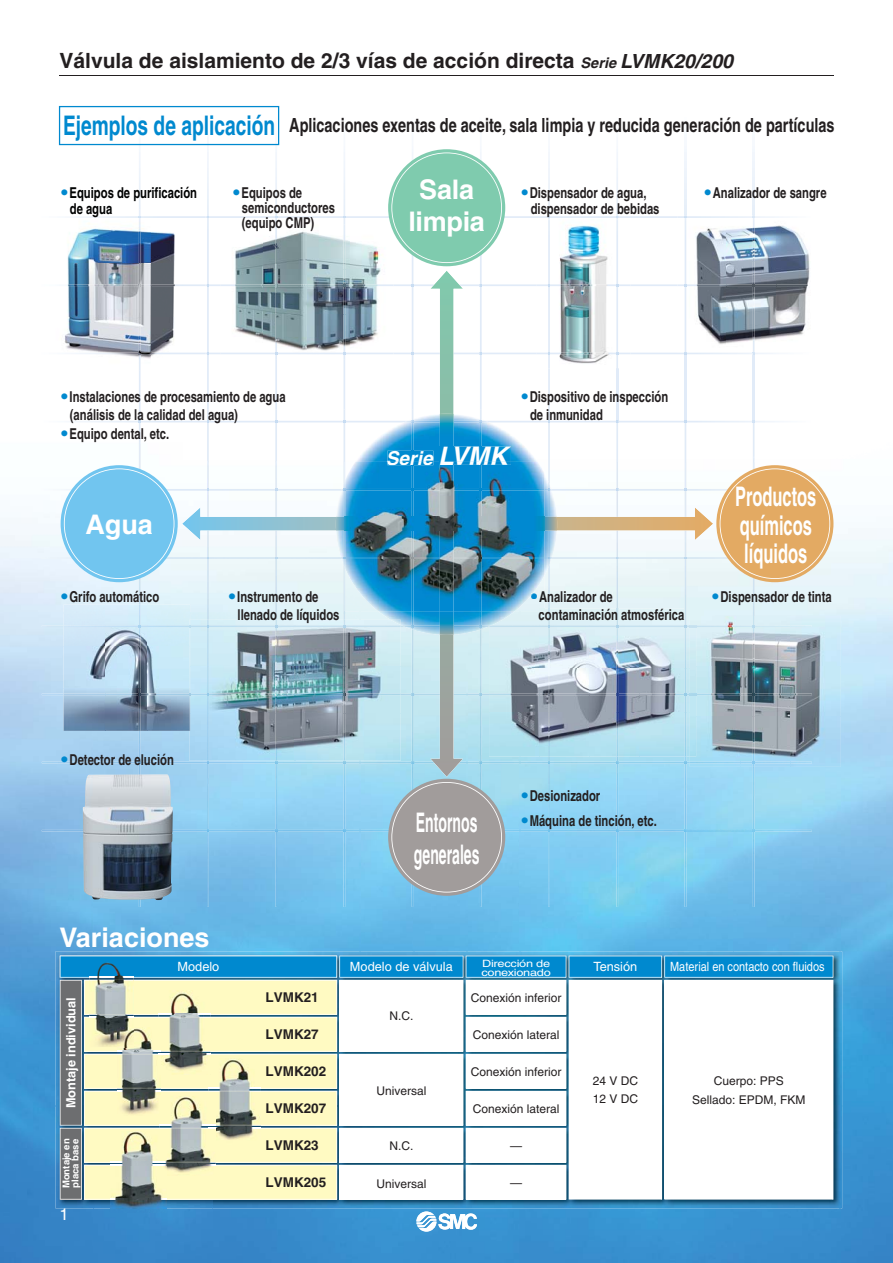
<style>
.page{position:relative;width:893px;height:1263px;background:#fff}
.page>*{position:absolute;margin:0;border:0;box-sizing:border-box;transform-origin:0 0}
.t1{font:700 27px/32.4px "Helvetica";color:#fff;text-align:center}
.t2{font:700 27px/28.5px "Helvetica";color:#fff;scale:.61 1}
.t3{font:700 27px "Helvetica";color:#0089cf;scale:.71 1}
.t4{font:700 27px/32.4px "Helvetica";color:#fff;scale:.52 1}
.t5{font:700 21px "Helvetica";color:#231f20}
.t6{font:700 19.5px "Helvetica";color:#231f20;scale:.74 1}
.t7{font:italic 700 19.2px "Helvetica";color:#fff}
.t8{font:16.5px "Helvetica";color:#fff}
.t9{font:700 15px/18px "Helvetica";color:#231f20;scale:.75 1}
.t10{font:700 15px/16.5px "Helvetica";color:#010202;scale:.75 1}
.t11{font:700 13.5px "Helvetica";color:#231f20}
.t12{font:12.75px "Helvetica";color:#fff}
.t13{font:12.75px "Helvetica";color:#fff;scale:.86 1}
.t14{font:700 12.75px "Helvetica";color:#fff}
.t15{font:12px/18px "Helvetica";color:#231f20}
.t16{font:10.05px/9px "Helvetica";letter-spacing:-.02em;color:#fff;scale:1.27 1}
.t17{font:700 9.45px/9px "Helvetica";color:#fff}
.s1{font-style:italic;font-size:14.7px}
.s2{font-style:italic;font-size:19.5px}
.s3{font-family:"European Pi Three";font-weight:400;color:#0089cf}
.s4{font-size:25.5px}
.s5{color:#1c1d1f}
</style>
<div class="page">
<img style="left:830px;top:504px;width:62px;height:160px">
<img style="left:361px;top:893px;width:52px;height:58px">
<img style="left:467px;top:893px;width:52px;height:58px">
<img style="left:0;top:613px;width:93px;height:650px">
<img style="left:413px;top:893px;width:54px;height:58px">
<img style="left:840px;top:664px;width:52px;height:599px">
<img style="left:93px;top:893px;width:268px;height:58px">
<img style="left:519px;top:893px;width:214px;height:58px">
<img style="left:733px;top:767px;width:107px;height:184px">
<img style="left:93px;top:1208px;width:747px;height:55px">
<img style="left:207px;top:893px;width:2px;height:14px">
<img style="left:275px;top:893px;width:2px;height:14px">
<img style="left:343px;top:893px;width:2px;height:14px">
<img style="left:412px;top:893px;width:1px;height:14px">
<img style="left:480px;top:893px;width:1px;height:14px">
<img style="left:548px;top:893px;width:2px;height:14px">
<img style="left:616px;top:893px;width:2px;height:14px">
<img style="left:684px;top:893px;width:2px;height:14px">
<img style="left:752px;top:893px;width:2px;height:14px">
<img style="left:830px;top:616px;width:10px;height:50px">
<img style="left:55px;top:951px;width:787px;height:154px">
<img style="left:55px;top:1105px;width:56px;height:103px">
<img style="left:213px;top:1105px;width:629px;height:103px">
<img style="left:167px;top:1200px;width:46px;height:8px">
<hr style="left:60px;top:75px;width:773px;height:1px;background:#231f20">
<img style="left:42px;top:106px;width:788px;height:787px">
<img style="left:83px;top:774px;width:90px;height:126px">
<img style="left:111px;top:1200px;width:56px;height:12px">
<svg style="left:60px;top:956px;width:773px;height:244px"></svg>
<svg style="left:416px;top:1212px;width:61px;height:20px"></svg>
<h2 class="t5" style="left:60px;top:53px;width:675px">Válvula de aislamiento de 2/3 vías de acción directa <span class="s1">Serie</span> <span class="s2">LVMK20/200</span></h2>
<h1 class="t3" style="left:63px;top:115px;width:300px">Ejemplos de aplicación</h1>
<h3 class="t6" style="left:289px;top:118px;width:738px">Aplicaciones exentas de aceite, sala limpia y reducida generación de partículas</h3>
<p class="t10" style="left:70px;top:186px;width:171px;text-indent:-10px"><span class="s3">-</span>Equipos de purificación de agua</p>
<p class="t9" style="left:242px;top:187px;width:126px;line-height:15px;text-indent:-10px"><span class="s3">-</span>Equipos de semiconductores (equipo CMP)</p>
<h1 class="t1" style="left:408px;top:176px;width:78px">Sala limpia</h1>
<p class="t9" style="left:530px;top:186px;width:173px;line-height:16.5px;text-indent:-11px"><span class="s3">-</span>Dispensador de agua, dispensador de bebidas</p>
<p class="t9" style="left:702px;top:185px;width:167px"><span class="s3">-</span>Analizador de sangre</p>
<p class="t9" style="left:60px;top:389px;width:303px"><span class="s3">-</span>Instalaciones de procesamiento de agua</p>
<p class="t9" style="left:70px;top:407px;width:226px">(análisis de la calidad del agua)</p>
<p class="t9" style="left:60px;top:426px;width:148px"><span class="s3">-</span>Equipo dental, etc.</p>
<h1 class="t1" style="left:85px;top:511px;width:69px">Agua</h1>
<p class="t9" style="left:60px;top:589px;width:135px"><span class="s3">-</span>Grifo automático</p>
<p class="t9" style="left:237px;top:589px;width:137px;text-indent:-10px"><span class="s3">-</span>Instrumento de llenado de líquidos</p>
<p class="t7" style="left:386px;top:451px;width:123px">Serie <span class="s4">LVMK</span></p>
<p class="t9" style="left:530px;top:389px;width:186px;text-indent:-10px"><span class="s3">-</span>Dispositivo de inspección de inmunidad</p>
<p class="t9" style="left:538px;top:589px;width:196px;text-indent:-10px"><span class="s3">-</span><span class="s5">A</span>nalizador de contaminación atmosférica</p>
<h1 class="t2" style="left:735px;top:485px;width:135px">Productos químicos líquidos</h1>
<p class="t9" style="left:710px;top:589px;width:163px"><span class="s3">-</span>Dispensador de tinta</p>
<p class="t9" style="left:60px;top:752px;width:154px"><span class="s3">-</span>Detector de elución</p>
<h1 class="t1" style="left:60px;top:924px;width:151px">Variaciones</h1>
<h1 class="t4" style="left:414px;top:809px;width:128px">Entornos generales</h1>
<p class="t9" style="left:519px;top:788px;width:109px"><span class="s3">-</span>Desionizador</p>
<p class="t9" style="left:519px;top:813px;width:184px"><span class="s3">-</span>Máquina de tinción, etc.</p>
<p class="t14" style="left:66px;top:1108px;width:113px;rotate:-90deg">Montaje individual</p>
<p class="t17" style="left:63px;top:1188px;width:51px;rotate:-90deg">Montaje en placa base</p>
<p class="t8" style="left:60px;top:1208px;width:11px">1</p>
<p class="t12" style="left:177px;top:962px;width:43px">Modelo</p>
<p class="t12" style="left:350px;top:962px;width:104px">Modelo de válvula</p>
<p class="t16" style="left:481px;top:960px;width:56px">Dirección de conexionado</p>
<p class="t12" style="left:593px;top:962px;width:45px">Tensión</p>
<p class="t13" style="left:670px;top:962px;width:181px">Material en contacto con fluidos</p>
<p class="t11" style="left:265px;top:993px;width:55px">LVMK21</p>
<p class="t11" style="left:265px;top:1029px;width:55px">LVMK27</p>
<p class="t11" style="left:265px;top:1066px;width:62px">LVMK202</p>
<p class="t11" style="left:265px;top:1103px;width:62px">LVMK207</p>
<p class="t11" style="left:265px;top:1140px;width:55px">LVMK23</p>
<p class="t11" style="left:265px;top:1177px;width:62px">LVMK205</p>
<p class="t15" style="left:389px;top:1008px;width:25px">N.C.</p>
<p class="t15" style="left:376px;top:1083px;width:52px">Universal</p>
<p class="t15" style="left:389px;top:1138px;width:25px">N.C.</p>
<p class="t15" style="left:376px;top:1175px;width:52px">Universal</p>
<p class="t15" style="left:470px;top:990px;width:92px">Conexión inferior</p>
<p class="t15" style="left:472px;top:1027px;width:88px">Conexión lateral</p>
<p class="t15" style="left:470px;top:1064px;width:92px">Conexión inferior</p>
<p class="t15" style="left:472px;top:1101px;width:88px">Conexión lateral</p>
<p class="t15" style="left:510px;top:1138px;width:13px">—</p>
<p class="t15" style="left:510px;top:1175px;width:13px">—</p>
<p class="t15" style="left:592px;top:1073px;width:47px">24 V DC<br>12 V DC</p>
<p class="t15" style="left:692px;top:1072px;width:115px;line-height:19.5px;text-align:center">Cuerpo: PPS<br>Sellado: EPDM, FKM</p>
</div>
